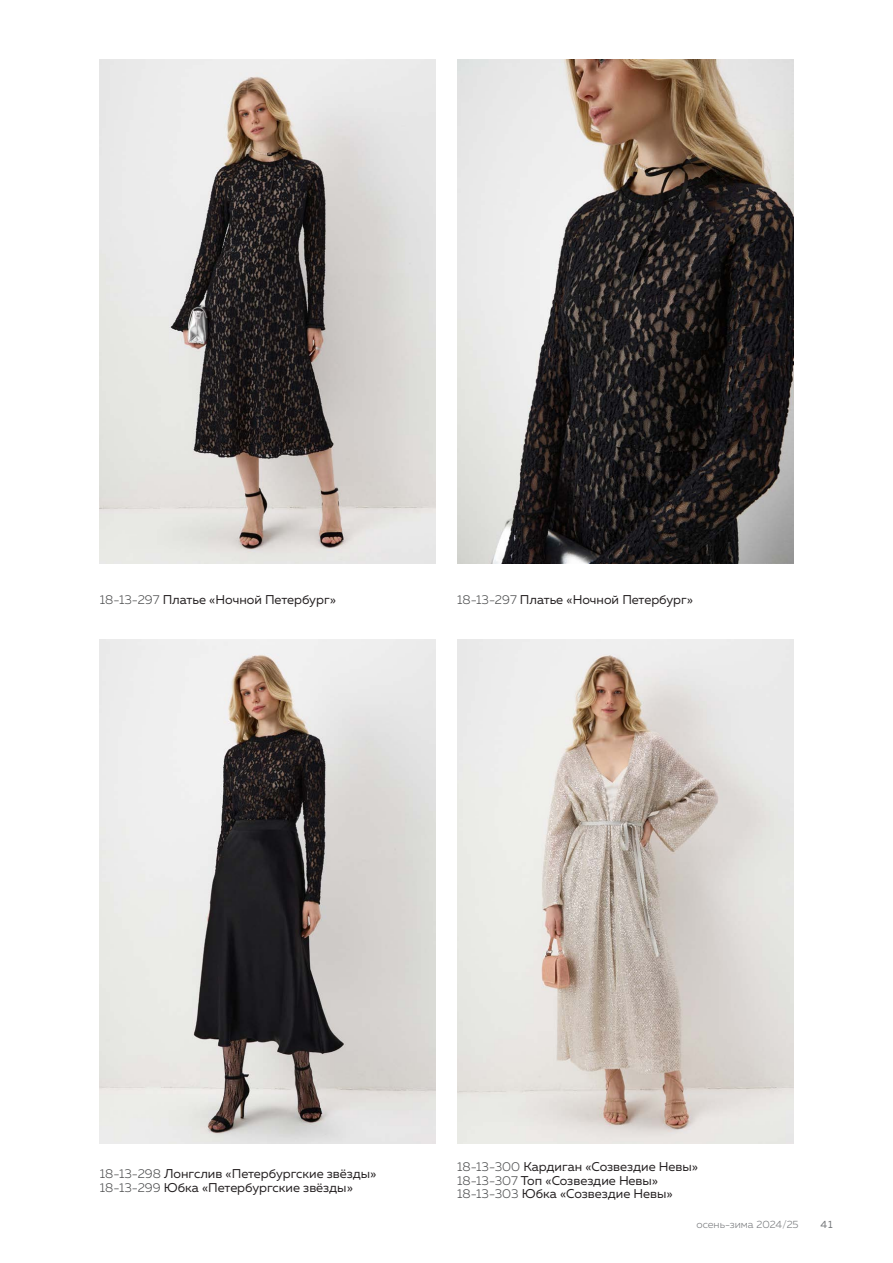
<style>
.page{position:relative;width:893px;height:1263px;background:#fff}
.page>*{position:absolute;margin:0;border:0;box-sizing:border-box;transform-origin:0 0}
.t1{font:12.75px/13.5px "Muller";color:#231f20}
.t2{font:300 10.5px "Muller";color:#76787b}
.t3{font:10.5px "Muller";color:#76787b}
.s1{font-weight:300;color:#4b4c4d}
</style>
<div class="page">
<img style="left:100px;top:59px;width:336px;height:504px">
<img style="left:100px;top:639px;width:336px;height:504px">
<img style="left:457px;top:59px;width:336px;height:504px">
<img style="left:457px;top:639px;width:336px;height:504px">
<p class="t1" style="left:100px;top:593px;width:238px"><span class="s1">18-13-297</span> Платье «Ночной Петербург»</p>
<p class="t1" style="left:457px;top:593px;width:238px"><span class="s1">18-13-297</span> Платье «Ночной Петербург»</p>
<p class="t1" style="left:100px;top:1167px;width:278px"><span class="s1">18-13-298</span> Лонгслив «Петербургские звёзды»<br><span class="s1">18-13-299</span> Юбка «Петербургские звёзды»</p>
<p class="t1" style="left:457px;top:1160px;width:243px"><span class="s1">18-13-300</span> Кардиган «Созвездие Невы»<br><span class="s1">18-13-307</span> Топ «Созвездие Невы»<br><span class="s1">18-13-303</span> Юбка «Созвездие Невы»</p>
<p class="t2" style="left:696px;top:1218px;width:104px">осень-зима 2024/25</p>
<p class="t3" style="left:820px;top:1218px;width:14px">41</p>
</div>
